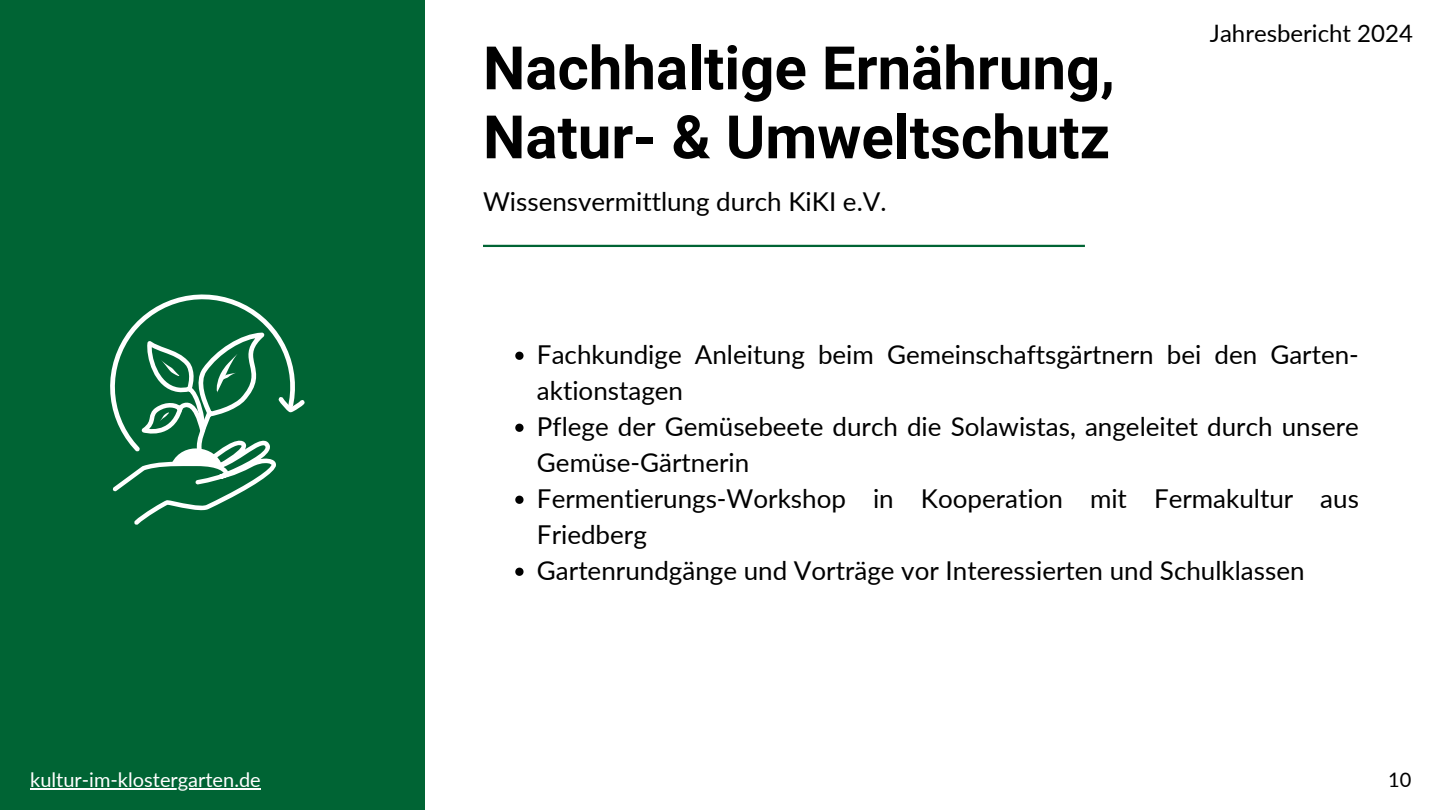
<style>
.page{position:relative;width:1440px;height:810px;background:#fff}
.page>*{position:absolute;margin:0;border:0;box-sizing:border-box;transform-origin:0 0}
.t1{font:700 60px/69px "Roboto";color:#000}
.t2{font:26px/36px "Lato";color:#000}
.t3{font:24px "Lato";color:#000}
.t4{font:20px "Lato";color:#fff}
.t5{font:20px "Lato";color:#000}
</style>
<div class="page">
<div style="left:0;top:0;width:425px;height:810px;background:#006434"></div>
<hr style="left:483px;top:245px;width:602px;height:2px;background:#006434">
<svg style="left:110px;top:294px;width:195px;height:231px"></svg>
<svg style="left:515px;top:352px;width:9px;height:8px"></svg>
<svg style="left:515px;top:424px;width:9px;height:8px"></svg>
<svg style="left:515px;top:496px;width:9px;height:8px"></svg>
<svg style="left:515px;top:568px;width:9px;height:8px"></svg>
<hr style="left:30px;top:789px;width:231px;height:1px;background:#fff">
<p class="t4" style="left:30px;top:765px;width:232px">kultur-im-klostergarten.de</p>
<h1 class="t1" style="left:483px;top:31px;width:633px">Nachhaltige Ernährung,<br>Natur- &amp; Umweltschutz</h1>
<p class="t2" style="left:483px;top:182px;width:405px">Wissensvermittlung durch KiKI e.V.</p>
<p class="t3" style="left:1210px;top:16px;width:205px">Jahresbericht 2024</p>
<p class="t2" style="left:537px;top:336px;width:824px">Fachkundige Anleitung beim Gemeinschaftsgärtnern bei den Garten&shy;aktionstagen<br>Pflege der Gemüsebeete durch die Solawistas, angeleitet durch unsere Gemüse-Gärtnerin<br>Fermentierungs-Workshop in Kooperation mit Fermakultur aus Friedberg<br>Gartenrundgänge und Vorträge vor Interessierten und Schulklassen</p>
<p class="t5" style="left:1388px;top:765px;width:25px">10</p>
</div>
